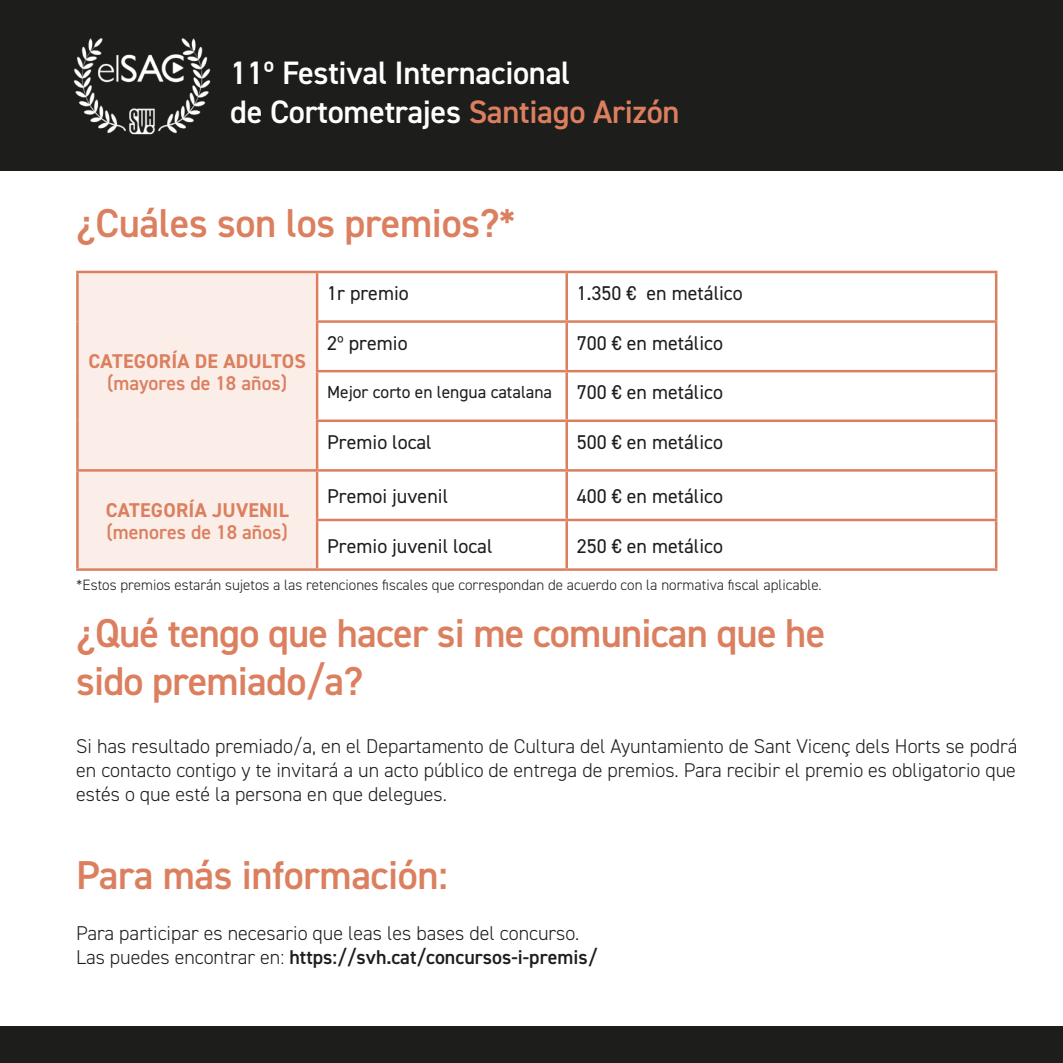
<style>
.page{position:relative;width:1063px;height:1063px;background:#fff}
.page>*{position:absolute;margin:0;border:0;box-sizing:border-box;transform-origin:0 0}
.t1{font:600 40.5px/48.5px "DIN2014";letter-spacing:-.02em;color:#db7f5f}
.t2{font:600 32.5px/39px "DIN2014";letter-spacing:-.01em;color:#fff}
.t3{font:300 20px/24px "DIN2014";color:#1d1d1b;text-align:justify}
.t4{font:20px "DIN2014";color:#1d1d1b}
.t5{font:700 20px/22.5px "DIN2014";letter-spacing:.01em;color:#db7f5f;text-align:center}
.t6{font:600 20px/22.5px "DIN2014";color:#db7f5f}
.t7{font:17.5px "DIN2014";color:#1d1d1b}
.t8{font:300 15px "DIN2014";color:#1d1d1b}
.s1{color:#db7f5f}
.s2{font-weight:600}
.s3{font-weight:700}
</style>
<div class="page">
<div style="left:0;top:0;width:1063px;height:170px;background:#1d1d1b"></div>
<div style="left:0;top:1027px;width:1063px;height:36px;background:#1d1d1b"></div>
<div style="left:79px;top:273px;width:237px;height:295px;background:#fbeee9"></div>
<hr style="left:76px;top:273px;width:3px;height:49px;background:#db7f5f">
<hr style="left:76px;top:322px;width:3px;height:49px;background:#db7f5f">
<hr style="left:76px;top:371px;width:3px;height:50px;background:#db7f5f">
<hr style="left:76px;top:421px;width:3px;height:48px;background:#db7f5f">
<hr style="left:76px;top:271px;width:241px;height:2px;background:#db7f5f">
<hr style="left:316px;top:273px;width:2px;height:47px;background:#db7f5f">
<hr style="left:317px;top:271px;width:250px;height:2px;background:#db7f5f">
<hr style="left:565px;top:273px;width:3px;height:47px;background:#db7f5f">
<hr style="left:567px;top:271px;width:430px;height:2px;background:#db7f5f">
<hr style="left:995px;top:273px;width:2px;height:47px;background:#db7f5f">
<hr style="left:316px;top:323px;width:2px;height:47px;background:#db7f5f">
<hr style="left:316px;top:320px;width:251px;height:3px;background:#db7f5f">
<hr style="left:565px;top:323px;width:3px;height:47px;background:#db7f5f">
<hr style="left:567px;top:320px;width:430px;height:3px;background:#db7f5f">
<hr style="left:995px;top:323px;width:2px;height:47px;background:#db7f5f">
<hr style="left:316px;top:372px;width:2px;height:48px;background:#db7f5f">
<hr style="left:316px;top:370px;width:251px;height:2px;background:#db7f5f">
<hr style="left:565px;top:372px;width:3px;height:48px;background:#db7f5f">
<hr style="left:567px;top:370px;width:430px;height:2px;background:#db7f5f">
<hr style="left:995px;top:372px;width:2px;height:48px;background:#db7f5f">
<hr style="left:316px;top:422px;width:2px;height:47px;background:#db7f5f">
<hr style="left:316px;top:420px;width:251px;height:2px;background:#db7f5f">
<hr style="left:565px;top:422px;width:3px;height:47px;background:#db7f5f">
<hr style="left:567px;top:420px;width:430px;height:2px;background:#db7f5f">
<hr style="left:995px;top:422px;width:2px;height:47px;background:#db7f5f">
<hr style="left:76px;top:472px;width:3px;height:48px;background:#db7f5f">
<hr style="left:76px;top:520px;width:3px;height:48px;background:#db7f5f">
<hr style="left:76px;top:469px;width:241px;height:3px;background:#db7f5f">
<hr style="left:316px;top:472px;width:2px;height:47px;background:#db7f5f">
<hr style="left:317px;top:469px;width:250px;height:3px;background:#db7f5f">
<hr style="left:565px;top:472px;width:3px;height:47px;background:#db7f5f">
<hr style="left:567px;top:469px;width:430px;height:3px;background:#db7f5f">
<hr style="left:995px;top:472px;width:2px;height:47px;background:#db7f5f">
<hr style="left:76px;top:568px;width:241px;height:3px;background:#db7f5f">
<hr style="left:316px;top:521px;width:2px;height:47px;background:#db7f5f">
<hr style="left:316px;top:519px;width:251px;height:2px;background:#db7f5f">
<hr style="left:317px;top:568px;width:250px;height:3px;background:#db7f5f">
<hr style="left:565px;top:521px;width:3px;height:47px;background:#db7f5f">
<hr style="left:567px;top:519px;width:430px;height:2px;background:#db7f5f">
<hr style="left:995px;top:521px;width:2px;height:47px;background:#db7f5f">
<hr style="left:567px;top:568px;width:430px;height:3px;background:#db7f5f">
<img style="left:73px;top:38px;width:138px;height:97px">
<p class="t2" style="left:230px;top:53px;width:451px">11º Festival Internacional<br>de Cortometrajes <span class="s1">Santiago Arizón</span></p>
<p class="t1" style="left:76px;top:198px;width:441px">¿Cuáles son los premios?*</p>
<p class="t5" style="left:89px;top:349px;width:219px">CATEGORÍA DE ADULTOS <span class="s2">(mayores de 18 años)</span></p>
<p class="t6" style="left:106px;top:498px;width:185px"><span class="s3">CATEGORÍA JUVENIL </span>(menores de 18 años)</p>
<p class="t4" style="left:327px;top:281px;width:83px">1r premio</p>
<p class="t4" style="left:577px;top:281px;width:168px">1.350 € en metálico</p>
<p class="t4" style="left:327px;top:330px;width:82px">2º premio</p>
<p class="t4" style="left:577px;top:330px;width:148px">700 € en metálico</p>
<p class="t7" style="left:327px;top:381px;width:227px">Mejor corto en lengua catalana</p>
<p class="t4" style="left:577px;top:380px;width:148px">700 € en metálico</p>
<p class="t4" style="left:327px;top:430px;width:106px">Premio local</p>
<p class="t4" style="left:577px;top:430px;width:148px">500 € en metálico</p>
<p class="t4" style="left:327px;top:484px;width:123px">Premoi juvenil</p>
<p class="t4" style="left:577px;top:484px;width:148px">400 € en metálico</p>
<p class="t4" style="left:327px;top:533px;width:167px">Premio juvenil local</p>
<p class="t4" style="left:577px;top:533px;width:148px">250 € en metálico</p>
<p class="t8" style="left:76px;top:576px;width:747px">*Estos premios estarán sujetos a las retenciones fiscales que correspondan de acuerdo con la normativa fiscal aplicable.</p>
<p class="t1" style="left:76px;top:607px;width:751px">¿Qué tengo que hacer si me comunican que he sido premiado/a?</p>
<p class="t3" style="left:76px;top:734px;width:943px">Si has resultado premiado/a, en el Departamento de Cultura del Ayuntamiento de Sant Vicenç dels Horts se podrá en contacto contigo y te invitará a un acto público de entrega de premios. Para recibir el premio es obligatorio que estés o que esté la persona en que delegues.</p>
<p class="t1" style="left:76px;top:850px;width:373px">Para más información:</p>
<p class="t3" style="left:76px;top:921px;width:523px">Para participar es necesario que leas les bases del concurso.<br>Las puedes encontrar en: <span class="s2">https://svh.cat/concursos-i-premis/</span></p>
</div>
